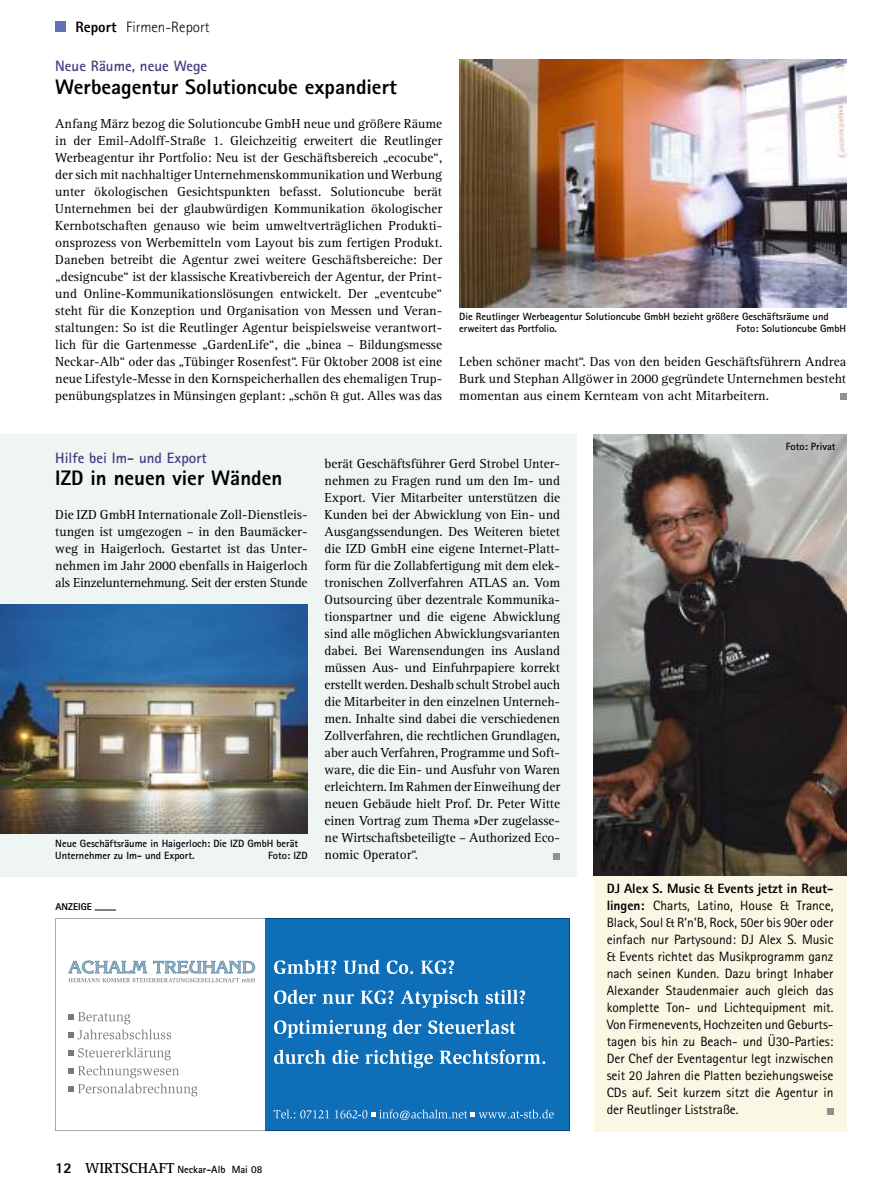
<style>
.page{position:relative;width:893px;height:1191px;background:#fff}
.page>*{position:absolute;margin:0;border:0;box-sizing:border-box;transform-origin:0 0}
.t1{font:800 21px "AT Rotis Sans Serif";color:#000}
.t2{font:700 15px "AT Rotis Sans Serif";color:#413e80}
.t3{font:300 15px "AT Rotis Sans Serif";color:#000}
.t4{font:13.5px/17px "AT Rotis Serif";color:#000;text-align:justify}
.t5{font:13.5px/17px "AT Rotis Sans Serif";color:#000;text-align:justify}
.t6{font:700 10.5px/12px "AT Rotis Sans Serif";color:#000}
.t7{font:800 9.9px "AT Rotis Sans Serif";color:#000}
.s1{font-weight:800}
.s2{font-weight:800;font-size:15px}
.s3{font-family:"AT Rotis Serif";font-size:15px}
</style>
<div class="page">
<div style="left:0;top:434px;width:577px;height:442px;background:#eff5f3"></div>
<div style="left:55px;top:21px;width:10px;height:10px;background:#6171b4"></div>
<div style="left:840px;top:393px;width:6px;height:7px;background:#909090"></div>
<img style="left:459px;top:60px;width:387px;height:247px">
<img style="left:0;top:604px;width:308px;height:229px">
<div style="left:594px;top:434px;width:252px;height:697px;background:#faf8e4"></div>
<img style="left:594px;top:434px;width:252px;height:441px">
<svg style="left:827px;top:1108px;width:6px;height:6px"></svg>
<svg style="left:55px;top:918px;width:210px;height:213px"></svg>
<svg style="left:265px;top:918px;width:305px;height:213px;background:#2178bc"></svg>
<svg style="left:95px;top:909px;width:21px;height:1px"></svg>
<svg style="left:554px;top:853px;width:6px;height:6px"></svg>
<p class="t3" style="left:75px;top:21px;width:136px"><span class="s1">Report</span> Firmen-Report</p>
<p class="t2" style="left:55px;top:61px;width:154px">Neue Räume, neue Wege</p>
<h1 class="t1" style="left:55px;top:79px;width:343px">Werbeagentur Solutioncube expandiert</h1>
<p class="t4" style="left:55px;top:116px;width:388px">Anfang März bezog die Solutioncube GmbH neue und größere Räume in der Emil-Adolff-Straße 1. Gleichzeitig erweitert die Reutlinger Werbeagentur ihr Portfolio: Neu ist der Geschäftsbereich „ecocube“, der sich mit nachhaltiger Unternehmenskommunikation und Werbung unter ökologischen Gesichtspunkten befasst. Solutioncube berät Unternehmen bei der glaubwürdigen Kommunikation ökologischer Kernbotschaften genauso wie beim umweltverträglichen Produkti&shy;onsprozess von Werbemitteln vom Layout bis zum fertigen Produkt.<br>Daneben betreibt die Agentur zwei weitere Geschäftsbereiche: Der „designcube“ ist der klassische Kreativbereich der Agentur, der Print&shy;und Online-Kommunikationslösungen entwickelt. Der „eventcube“ steht für die Konzeption und Organisation von Messen und Veran&shy;staltungen: So ist die Reutlinger Agentur beispielsweise verantwort&shy;lich für die Gartenmesse „GardenLife“, die „binea – Bildungsmesse Neckar-Alb“ oder das „Tübinger Rosenfest“. Für Oktober 2008 ist eine neue Lifestyle-Messe in den Kornspeicherhallen des ehemaligen Trup&shy;penübungsplatzes in Münsingen geplant: „schön &amp; gut. Alles was das</p>
<p class="t6" style="left:459px;top:311px;width:371px">Die Reutlinger Werbeagentur Solutioncube GmbH bezieht größere Geschäftsräume und erweitert das Portfolio.</p>
<p class="t6" style="left:736px;top:323px;width:111px">Foto: Solutioncube GmbH</p>
<p class="t4" style="left:459px;top:354px;width:388px">Leben schöner macht“. Das von den beiden Geschäftsführern Andrea Burk und Stephan Allgöwer in 2000 gegründete Unternehmen besteht momentan aus einem Kernteam von acht Mitarbeitern.</p>
<p class="t2" style="left:55px;top:452px;width:153px">Hilfe bei Im- und Export</p>
<h1 class="t1" style="left:55px;top:471px;width:229px">IZD in neuen vier Wänden</h1>
<p class="t4" style="left:55px;top:507px;width:254px">Die IZD GmbH Internationale Zoll-Dienstleis&shy;tungen ist umgezogen – in den Baumäcker&shy;weg in Haigerloch. Gestartet ist das Unter&shy;nehmen im Jahr 2000 ebenfalls in Haigerloch als Einzelunternehmung. Seit der ersten Stunde</p>
<p class="t6" style="left:55px;top:839px;width:244px">Neue Geschäftsräume in Haigerloch: Die IZD GmbH berät<br>Unternehmer zu Im- und Export.</p>
<p class="t6" style="left:268px;top:851px;width:41px">Foto: IZD</p>
<p class="t7" style="left:55px;top:903px;width:38px">ANZEIGE</p>
<p class="t4" style="left:325px;top:456px;width:237px">berät Geschäftsführer Gerd Strobel Unter&shy;nehmen zu Fragen rund um den Im- und Export. Vier Mitarbeiter unterstützen die Kunden bei der Abwicklung von Ein- und Ausgangssendungen. Des Weiteren bietet die IZD GmbH eine eigene Internet-Platt&shy;form für die Zollabfertigung mit dem elek&shy;tronischen Zollverfahren ATLAS an. Vom Outsourcing über dezentrale Kommunika&shy;tionspartner und die eigene Abwicklung sind alle möglichen Abwicklungsvarianten dabei. Bei Warensendungen ins Ausland müssen Aus- und Einfuhrpapiere korrekt erstellt werden. Deshalb schult Strobel auch die Mitarbeiter in den einzelnen Unterneh&shy;men. Inhalte sind dabei die verschiedenen Zollverfahren, die rechtlichen Grundlagen, aber auch Verfahren, Programme und Soft&shy;ware, die die Ein- und Ausfuhr von Waren erleichtern. Im Rahmen der Einweihung der neuen Gebäude hielt Prof. Dr. Peter Witte einen Vortrag zum Thema »Der zugelasse&shy;ne Wirtschaftsbeteiligte – Authorized Eco&shy;nomic Operator“.</p>
<p class="t6" style="left:55px;top:1164px;width:209px"><span class="s2">12</span> <span class="s3">WIRTSCHAFT</span> Neckar-Alb Mai 08</p>
<p class="t6" style="left:786px;top:441px;width:51px">Foto: Privat</p>
<p class="t5" style="left:607px;top:881px;width:228px"><span class="s1">DJ Alex S. Music &amp; Events jetzt in Reut&shy;lingen:</span> Charts, Latino, House &amp; Trance, Black, Soul &amp; R’n’B, Rock, 50er bis 90er oder einfach nur Partysound: DJ Alex S. Music &amp; Events richtet das Musikprogramm ganz nach seinen Kunden. Dazu bringt Inhaber Alexander Staudenmaier auch gleich das komplette Ton- und Lichtequipment mit.<br>Von Firmenevents, Hochzeiten und Geburts&shy;tagen bis hin zu Beach- und Ü30-Parties:<br>Der Chef der Eventagentur legt inzwischen seit 20 Jahren die Platten beziehungsweise CDs auf. Seit kurzem sitzt die Agentur in der Reutlinger Liststraße.</p>
</div>
